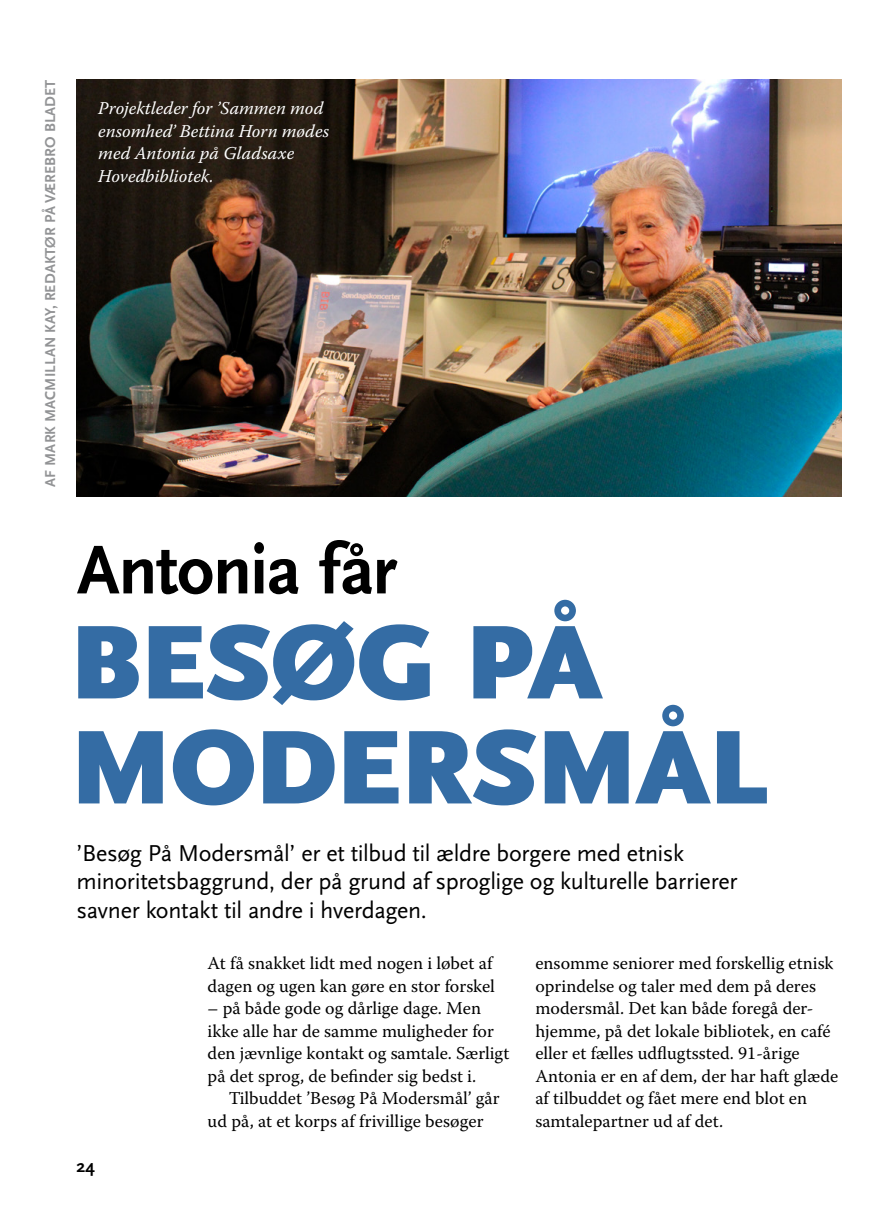
<style>
.page{position:relative;width:893px;height:1212px;background:#fff}
.page>*{position:absolute;margin:0;border:0;box-sizing:border-box;transform-origin:0 0}
.t1{font:900 109.5px/105px "Scala Sans Pro";letter-spacing:-.01em;color:#346ca4}
.t2{font:700 72px "Scala Sans Pro";letter-spacing:-.02em;color:#000}
.t3{font:24px/28.5px "Scala Sans Pro";letter-spacing:-.015em;color:#000}
.t4{font:18px/22.5px "Warnock Pro";color:#000}
.t5{font:italic 18px/22.5px "Warnock Pro";color:#fff}
.t6{font:700 18px "Scala Sans Pro";color:#000}
.t7{font:700 15px "Scala Sans Pro";letter-spacing:.01em;color:#929395}
</style>
<div class="page">
<img style="left:77px;top:79px;width:765px;height:418px">
<p class="t7" style="left:42px;top:487px;width:409px;rotate:-90deg">AF MARK MACMILLAN KAY, REDAKTØR PÅ VÆREBRO BLADET</p>
<p class="t5" style="left:98px;top:97px;width:233px">Projektleder for ’Sammen mod ensomhed’ Bettina Horn mødes med Antonia på Gladsaxe<br>Hovedbibliotek.</p>
<h1 class="t2" style="left:77px;top:529px;width:322px">Antonia får</h1>
<h1 class="t1" style="left:69px;top:611px;width:701px">BESØG PÅ<br>MODERSMÅL</h1>
<p class="t3" style="left:77px;top:838px;width:662px">’Besøg På Modersmål’ er et tilbud til ældre borgere med etnisk minoritetsbaggrund, der på grund af sproglige og kulturelle barrierer savner kontakt til andre i hverdagen.</p>
<p class="t6" style="left:77px;top:1156px;width:20px">24</p>
<p class="t4" style="left:208px;top:952px;width:289px">At få snakket lidt med nogen i løbet af dagen og ugen kan gøre en stor forskel</p>
<p class="t4" style="left:208px;top:997px;width:303px">– på både gode og dårlige dage. Men ikke alle har de samme muligheder for den jævnlige kontakt og samtale. Særligt på det sprog, de befinder sig bedst i.</p>
<p class="t4" style="left:208px;top:1087px;width:293px;text-indent:21px">Tilbuddet ’Besøg På Modersmål’ går ud på, at et korps af frivillige besøger</p>
<p class="t4" style="left:535px;top:952px;width:300px">ensomme seniorer med forskellig etnisk oprindelse og taler med dem på deres</p>
<p class="t4" style="left:535px;top:1019px;width:304px">hjemme, på det lokale bibliotek, en café eller et fælles udflugtssted. 91-årige Antonia er en af dem, der har haft glæde af tilbuddet og fået mere end blot en samtalepartner ud af det.</p>
<p class="t4" style="left:535px;top:997px;width:280px">modersmål. Det kan både foregå der-</p>
</div>
